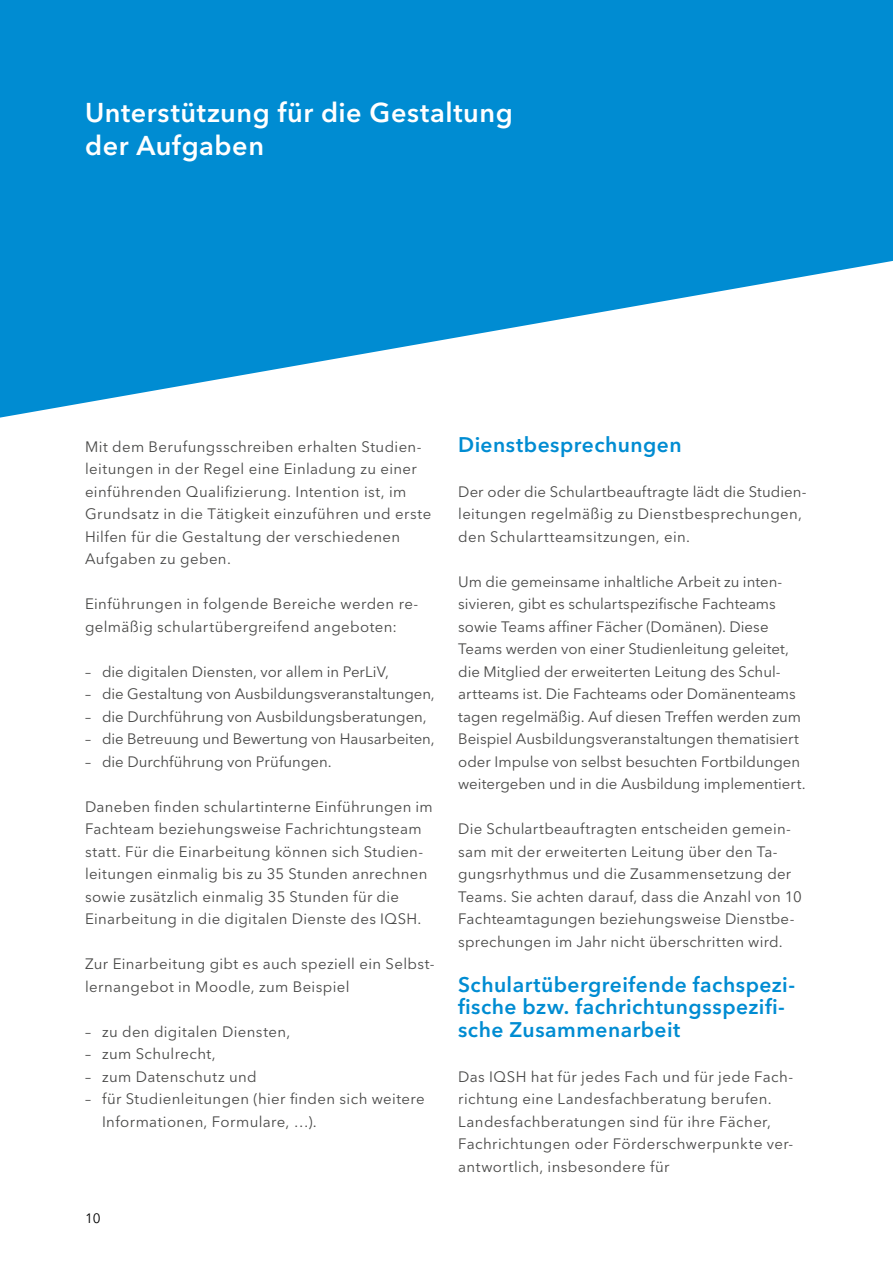
<style>
.page{position:relative;width:893px;height:1263px;background:#fff}
.page>*{position:absolute;margin:0;border:0;box-sizing:border-box;transform-origin:0 0}
.t1{font:600 27px/32.4px "Avenir Next LT Pro";letter-spacing:.02em;color:#fff}
.t2{font:600 21px/22.5px "Avenir Next LT Pro";letter-spacing:.02em;color:#008cd2}
.Fließtext{font:15px/22.5px "Avenir Next LT Pro";letter-spacing:.02em;color:#494948}
.Fließtext-2{font:15px/22.5px "Avenir Next LT Pro";color:#494948}
.Fließtext-3{font:15px "Avenir Next LT Pro";letter-spacing:-.005em;color:#494948}
.t3{font:13.5px "Avenir Next LT Pro";color:#000}
</style>
<div class="page">
<svg style="left:0;top:0;width:893px;height:418px;fill:#008cd2"></svg>
<h1 class="t1" style="left:85px;top:97px;width:429px">Unterstützung für die Gestaltung der Aufgaben</h1>
<p class="Fließtext" style="left:85px;top:435px;width:348px">Mit dem Berufungsschreiben erhalten Studien&shy;leitungen in der Regel eine Einladung zu einer einführenden Qualifizierung. Intention ist, im Grundsatz in die Tätigkeit einzuführen und erste Hilfen für die Gestaltung der verschiedenen Aufgaben zu geben.</p>
<p class="Fließtext" style="left:85px;top:593px;width:335px">Einführungen in folgende Bereiche werden re&shy;gelmäßig schulartübergreifend angeboten:</p>
<p class="Fließtext-2" style="left:85px;top:660px;width:306px">– die digitalen Diensten, vor allem in PerLiV,</p>
<p class="Fließtext-3" style="left:85px;top:685px;width:351px">– die Gestaltung von Ausbildungsveranstaltungen,</p>
<p class="Fließtext-2" style="left:85px;top:705px;width:343px">– die Durchführung von Ausbildungsberatungen,</p>
<p class="Fließtext-3" style="left:85px;top:730px;width:351px">– die Betreuung und Bewertung von Hausarbeiten,</p>
<p class="Fließtext-2" style="left:85px;top:750px;width:248px">– die Durchführung von Prüfungen.</p>
<p class="Fließtext" style="left:85px;top:795px;width:349px">Daneben finden schulartinterne Einführungen im Fachteam beziehungsweise Fachrichtungsteam statt. Für die Einarbeitung können sich Studien&shy;leitungen einmalig bis zu 35 Stunden anrechnen sowie zusätzlich einmalig 35 Stunden für die Einarbeitung in die digitalen Dienste des IQSH.</p>
<p class="Fließtext" style="left:85px;top:953px;width:351px">Zur Einarbeitung gibt es auch speziell ein Selbst&shy;lernangebot in Moodle, zum Beispiel</p>
<p class="Fließtext" style="left:85px;top:1020px;width:207px">– zu den digitalen Diensten,</p>
<p class="Fließtext" style="left:85px;top:1043px;width:132px">– zum Schulrecht,</p>
<p class="Fließtext" style="left:85px;top:1065px;width:173px">– zum Datenschutz und</p>
<p class="Fließtext" style="left:102px;top:1088px;width:324px;text-indent:-17px">– für Studienleitungen (hier finden sich weitere<br>Informationen, Formulare, …).</p>
<p class="t3" style="left:85px;top:1211px;width:17px">10</p>
<h2 class="t2" style="left:458px;top:433px;width:225px">Dienstbesprechungen</h2>
<p class="Fließtext" style="left:458px;top:480px;width:350px">Der oder die Schulartbeauftragte lädt die Studien&shy;leitungen regelmäßig zu Dienstbesprechungen, den Schulartteamsitzungen, ein.</p>
<p class="Fließtext-2" style="left:458px;top:570px;width:349px">Um die gemeinsame inhaltliche Arbeit zu inten&shy;sivieren, gibt es schulartspezifische Fachteams sowie Teams affiner Fächer (Domänen). Diese Teams werden von einer Studienleitung geleitet, die Mitglied der erweiterten Leitung des Schul&shy;artteams ist. Die Fachteams oder Domänenteams tagen regelmäßig. Auf diesen Treffen werden zum Beispiel Ausbildungsveranstaltungen thematisiert oder Impulse von selbst besuchten Fortbildungen weitergeben und in die Ausbildung implementiert.</p>
<p class="Fließtext" style="left:458px;top:818px;width:345px">Die Schulartbeauftragten entscheiden gemein&shy;sam mit der erweiterten Leitung über den Ta&shy;gungsrhythmus und die Zusammensetzung der Teams. Sie achten darauf, dass die Anzahl von 10<br>Fachteamtagungen beziehungsweise Dienstbe&shy;sprechungen im Jahr nicht überschritten wird.</p>
<h2 class="t2" style="left:458px;top:973px;width:338px">Schulartübergreifende fachspezi&shy;fische bzw. fachrichtungsspezifi&shy;sche Zusammenarbeit</h2>
<p class="Fließtext" style="left:458px;top:1065px;width:337px">Das IQSH hat für jedes Fach und für jede Fach&shy;richtung eine Landesfachberatung berufen.<br>Landesfachberatungen sind für ihre Fächer, Fachrichtungen oder Förderschwerpunkte ver&shy;antwortlich, insbesondere für</p>
</div>
